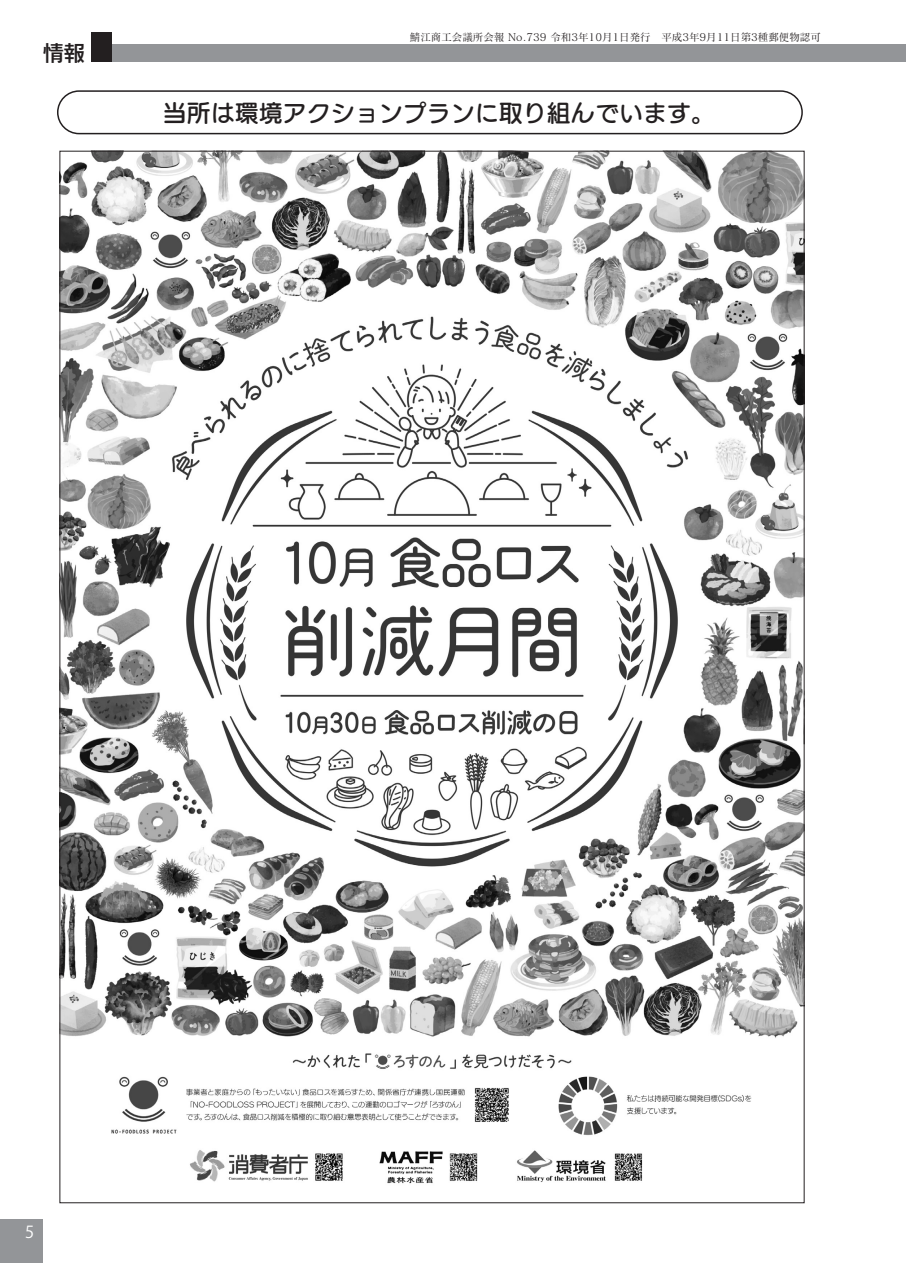
<style>
.page{position:relative;width:906px;height:1263px;background:#fff}
.page>*{position:absolute;margin:0;border:0;box-sizing:border-box;transform-origin:0 0}
.t1{font:24px "UD Marugo Small Pr 6 DB";color:#231f20}
.t2{font:21px "New Rodin Pro N DB";color:#231f20}
.t3{font:16.5px "Koz Go Pro";color:#fff}
.t4{font:10.5px "Matisse Pro N M";color:#231f20}
</style>
<div class="page">
<div style="left:0;top:1220px;width:43px;height:43px;background:#939598"></div>
<div style="left:102px;top:44px;width:804px;height:17px;background:#939598"></div>
<div style="left:91px;top:32px;width:21px;height:29px;background:#231f20"></div>
<img style="left:62px;top:153px;width:740px;height:1031px">
<div style="left:57px;top:90px;width:746px;height:44px;border:2px solid #231f20;border-radius:21px"></div>
<p class="t2" style="left:43px;top:35px;width:43px">情報</p>
<p class="t4" style="left:410px;top:30px;width:412px">鯖江商工会議所会報 No.739 令和3年10月1日発行　平成3年9月11日第3種郵便物認可</p>
<p class="t1" style="left:163px;top:100px;width:554px">当所は環境アクションプランに取り組んでいます。</p>
<p class="t3" style="left:25px;top:1221px;width:11px">5</p>
</div>
